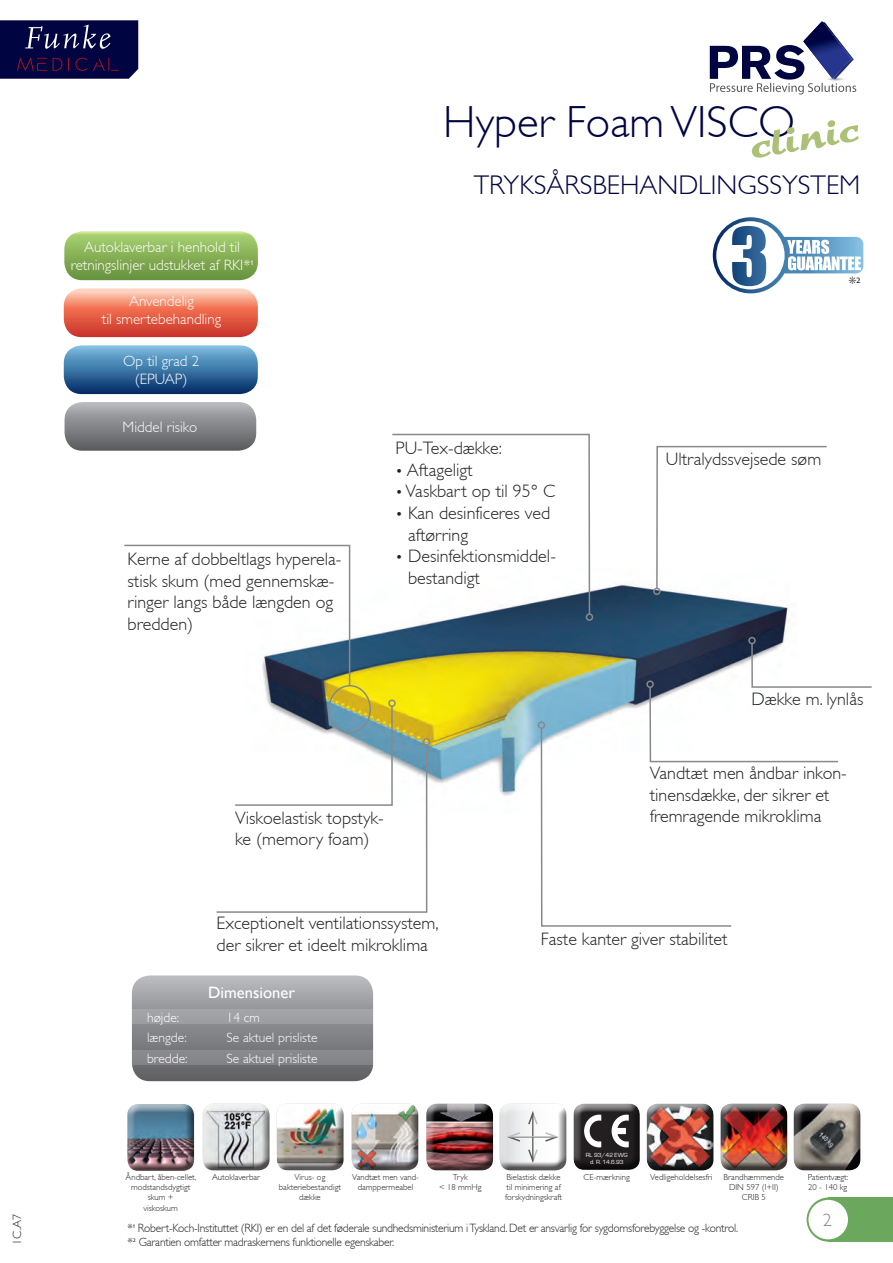
<style>
.page{position:relative;width:893px;height:1263px;background:#fff}
.page>*{position:absolute;margin:0;border:0;box-sizing:border-box;transform-origin:0 0}
.t1{font:300 45px "Gill Sans";color:#000541}
.t2{font:300 27px "Gill Sans";color:#000541}
.t3{font:300 18px/21.6px "Gill Sans";color:#231f20}
.t4{font:300 18px "Gill Sans";color:#231f20;scale:.96 1}
.t5{font:300 18px "Gill Sans";color:#808285}
.t6{font:16.5px "Gill Sans";color:#fff}
.t7{font:300 15px/18px "Gill Sans";color:#fff;text-align:center}
.t8{font:300 13.5px "Gill Sans";color:#fff}
.t9{font:300 12px/14.4px "Gill Sans";letter-spacing:-.02em;color:#231f20;scale:.96 1}
.t10{font:300 12px "Gill Sans";letter-spacing:-.02em;color:#231f20}
.t11{font:300 8.7px/10.4px "Gill Sans";color:#231f20;text-align:center}
.t12{font:6.15px "Eurostile";color:#fff}
.s1{font-size:15px}
</style>
<div class="page">
<img style="left:265px;top:584px;width:525px;height:212px">
<div style="left:126px;top:1103px;width:69px;height:61px;background:#fff;opacity:.75"></div>
<div style="left:126px;top:1106px;width:69px;height:66px;background:#231f20;opacity:.75"></div>
<svg style="left:0;top:20px;width:138px;height:59px;background:#14144b"></svg>
<div style="left:719px;top:1102px;width:69px;height:61px;background:#fff;opacity:.75"></div>
<div style="left:719px;top:1105px;width:69px;height:66px;background:#231f20;opacity:.75"></div>
<div style="left:425px;top:1102px;width:69px;height:61px;background:#fff;opacity:.75"></div>
<div style="left:425px;top:1105px;width:69px;height:66px;background:#231f20;opacity:.75"></div>
<div style="left:792px;top:1102px;width:69px;height:61px;background:#fff;opacity:.75"></div>
<div style="left:792px;top:1105px;width:69px;height:66px;background:#231f20;opacity:.75"></div>
<div style="left:570px;top:1103px;width:71px;height:62px;background:#fff;opacity:.75"></div>
<div style="left:570px;top:1105px;width:71px;height:67px;background:#231f20;opacity:.75"></div>
<svg style="left:583px;top:1111px;width:19px;height:40px"></svg>
<svg style="left:611px;top:1111px;width:18px;height:40px"></svg>
<div style="left:350px;top:1105px;width:69px;height:66px;background:#231f20;opacity:.75"></div>
<div style="left:276px;top:1105px;width:69px;height:66px;background:#231f20;opacity:.75"></div>
<div style="left:202px;top:1102px;width:69px;height:61px;background:#fff;opacity:.75"></div>
<div style="left:202px;top:1105px;width:69px;height:66px;background:#231f20;opacity:.75"></div>
<div style="left:646px;top:1102px;width:69px;height:62px;background:#fff;opacity:.75"></div>
<div style="left:646px;top:1105px;width:69px;height:66px;background:#231f20;opacity:.75"></div>
<div style="left:498px;top:1102px;width:69px;height:61px;background:#f7f7f7"></div>
<div style="left:498px;top:1105px;width:69px;height:66px;background:#231f20;opacity:.75"></div>
<svg style="left:504px;top:1108px;width:57px;height:57px"></svg>
<svg style="left:391px;top:433px;width:200px;height:183px"></svg>
<div style="left:586px;top:613px;width:7px;height:8px;border:2px solid #87898c;border-radius:50%"></div>
<svg style="left:713px;top:217px;width:150px;height:76px"></svg>
<div style="left:423px;top:738px;width:7px;height:7px;border:2px solid #87898c;border-radius:50%"></div>
<svg style="left:655px;top:445px;width:172px;height:145px"></svg>
<div style="left:653px;top:587px;width:8px;height:8px;border:2px solid #87898c;border-radius:50%"></div>
<svg style="left:124px;top:544px;width:227px;height:143px"></svg>
<div style="left:328px;top:685px;width:43px;height:49px;border:2px solid #87898c;border-radius:50%"></div>
<div style="left:748px;top:637px;width:8px;height:7px;border:2px solid #87898c;border-radius:50%"></div>
<svg style="left:540px;top:642px;width:332px;height:285px"></svg>
<div style="left:538px;top:721px;width:7px;height:8px;border:2px solid #87898c;border-radius:50%"></div>
<svg style="left:216px;top:705px;width:212px;height:208px"></svg>
<div style="left:388px;top:699px;width:8px;height:8px;border:2px solid #87898c;border-radius:50%"></div>
<svg style="left:64px;top:231px;width:194px;height:49px;background:#8db55f"></svg>
<svg style="left:64px;top:345px;width:194px;height:49px;background:#4479a7"></svg>
<svg style="left:65px;top:402px;width:191px;height:49px;background:#898b8e"></svg>
<svg style="left:64px;top:288px;width:194px;height:49px;background:#e87963"></svg>
<svg style="left:132px;top:975px;width:241px;height:106px;background:#8e8f93"></svg>
<div style="left:132px;top:1009px;width:242px;height:14px;background:#a0a2a4"></div>
<div style="left:126px;top:1050px;width:258px;height:15px;background:#87888a"></div>
<svg style="left:751px;top:120px;width:108px;height:38px"></svg>
<svg style="left:710px;top:22px;width:146px;height:72px"></svg>
<svg style="left:807px;top:1197px;width:44px;height:45px"></svg>
<div style="left:828px;top:1197px;width:65px;height:45px;background:#6ba75d"></div>
<div style="left:808px;top:1200px;width:40px;height:39px;background:#fff;border-radius:50%"></div>
<p class="t10" style="left:10px;top:1245px;width:32px;rotate:-90deg">1C.A7</p>
<h1 class="t1" style="left:443px;top:96px;width:354px">Hyper Foam VISCO</h1>
<p class="t7" style="left:71px;top:238px;width:184px">Autoklaverbar i henhold til retningslinjer udstukket af RKI*<sup>1</sup></p>
<p class="t7" style="left:102px;top:293px;width:121px">Anvendelig<br>til smertebehandling</p>
<p class="t7" style="left:123px;top:352px;width:78px">Op til grad 2 (EPUAP)</p>
<p class="t7" style="left:123px;top:418px;width:76px">Middel risiko</p>
<p class="t3" style="left:128px;top:548px;width:215px">Kerne af dobbeltlags hyperela&shy;stisk skum (med gennemskæ&shy;ringer langs både længden og bredden)</p>
<h2 class="t2" style="left:474px;top:170px;width:388px">TRYKSÅRSBEHANDLINGSSYSTEM</h2>
<p class="t3" style="left:396px;top:438px;width:108px">PU-Tex-dække:</p>
<p class="t3" style="left:396px;top:459px;width:79px"><span class="s1">•</span> Aftageligt</p>
<p class="t3" style="left:396px;top:481px;width:161px"><span class="s1">•</span> Vaskbart op til 95° C</p>
<p class="t3" style="left:408px;top:502px;width:144px;text-indent:-13px"><span class="s1">•</span> Kan desinficeres ved aftørring</p>
<p class="t3" style="left:408px;top:546px;width:149px;text-indent:-13px"><span class="s1">•</span> Desinfektionsmiddel&shy;bestandigt</p>
<p class="t4" style="left:848px;top:273px;width:14px">*<sup>2</sup></p>
<p class="t3" style="left:666px;top:449px;width:157px">Ultralydssvejsede søm</p>
<p class="t3" style="left:235px;top:807px;width:150px">Viskoelastisk topstyk&shy;ke (memory foam)</p>
<p class="t3" style="left:752px;top:688px;width:113px">Dække m. lynlås</p>
<p class="t3" style="left:650px;top:762px;width:199px">Vandtæt men åndbar inkon&shy;tinensdække, der sikrer et fremragende mikroklima</p>
<p class="t3" style="left:217px;top:912px;width:223px">Exceptionelt ventilationssystem, der sikrer et ideelt mikroklima</p>
<p class="t6" style="left:208px;top:983px;width:88px">Dimensioner</p>
<p class="t8" style="left:147px;top:1009px;width:34px">højde:</p>
<p class="t8" style="left:227px;top:1009px;width:35px">14 cm</p>
<p class="t8" style="left:147px;top:1030px;width:41px">længde:</p>
<p class="t8" style="left:227px;top:1030px;width:92px">Se aktuel prisliste</p>
<p class="t8" style="left:147px;top:1050px;width:42px">bredde:</p>
<p class="t8" style="left:227px;top:1050px;width:92px">Se aktuel prisliste</p>
<p class="t3" style="left:541px;top:928px;width:188px">Faste kanter giver stabilitet</p>
<p class="t11" style="left:126px;top:1171px;width:72px">Åndbart, åben-cellet, modstandsdygtigt skum +<br>viskoskum</p>
<p class="t12" style="left:586px;top:1152px;width:43px">RL 93/42 EWG</p>
<p class="t12" style="left:590px;top:1159px;width:35px">d. R. 14.6.93</p>
<p class="t11" style="left:212px;top:1171px;width:49px">Autoklaverbar</p>
<p class="t11" style="left:507px;top:1171px;width:55px">Bielastisk dække</p>
<p class="t11" style="left:650px;top:1171px;width:64px">Vedligeholdelsesfri</p>
<p class="t11" style="left:505px;top:1182px;width:58px;text-align:left">til minimering af forskydningskraft</p>
<p class="t11" style="left:584px;top:1171px;width:48px">CE-mærkning</p>
<p class="t11" style="left:724px;top:1171px;width:62px">Brandhæmmende<br>DIN 597 (I+II)<br>CRIB 5</p>
<p class="t11" style="left:279px;top:1171px;width:64px">Virus- og bakteriebestandigt dække</p>
<p class="t11" style="left:352px;top:1171px;width:68px">Vandtæt men vand&shy;damppermeabel</p>
<p class="t11" style="left:439px;top:1171px;width:44px">Tryk<br>&lt; 18 mmHg</p>
<p class="t9" style="left:128px;top:1220px;width:637px">*<sup>1</sup> Robert-Koch-Instituttet (RKI) er en del af det føderale sundhedsministerium i Tyskland. Det er ansvarlig for sygdomsforebyggelse og -kontrol. *<sup>2</sup> Garantien omfatter madraskernens funktionelle egenskaber.</p>
<p class="t11" style="left:808px;top:1171px;width:42px;text-align:left">Patientvægt:<br>20 - 140 kg</p>
<p class="t5" style="left:823px;top:1210px;width:10px">2</p>
</div>
